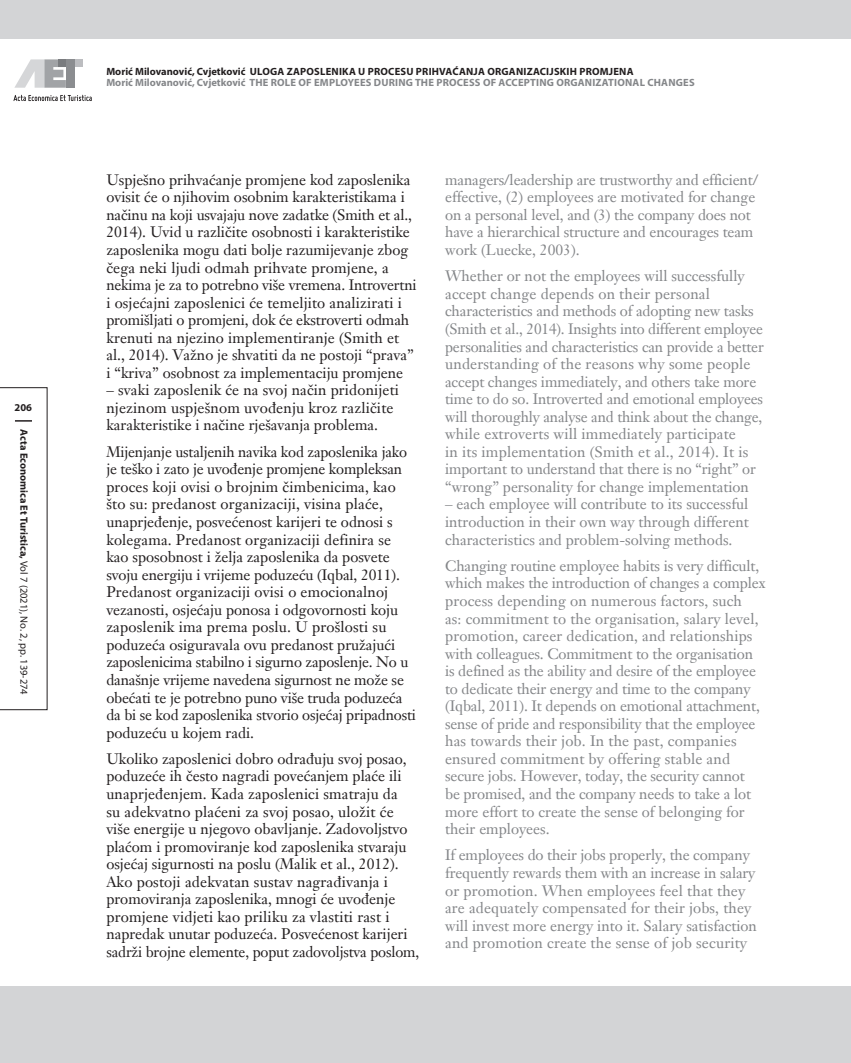
<style>
.page{position:relative;width:851px;height:1063px;background:#fff}
.page>*{position:absolute;margin:0;border:0;box-sizing:border-box;transform-origin:0 0}
.t1{font:15px/17.5px "Janson HR";color:#231f20}
.t2{font:15px/17.5px "Janson HR";letter-spacing:-.01em;color:#848689}
.t3{font:700 10.5px "Myriad Pro";letter-spacing:.02em;color:#848689}
.t4{font:700 10.5px "Myriad Pro";letter-spacing:.02em;color:#231f20}
.t5{font:10.5px "Myriad Pro";color:#231f20}
.s1{font-weight:700}
</style>
<div class="page">
<div style="left:0;top:0;width:850px;height:38px;background:#d3d4d6"></div>
<div style="left:0;top:986px;width:850px;height:77px;background:#d3d4d6"></div>
<svg style="left:0;top:387px;width:47px;height:323px"></svg>
<svg style="left:14px;top:59px;width:52px;height:29px"></svg>
<div style="left:66px;top:59px;width:9px;height:29px;background:#8b8d90"></div>
<div style="left:58px;top:59px;width:8px;height:8px;background:#7a7c7f"></div>
<div style="left:75px;top:59px;width:7px;height:8px;background:#bcbdc0"></div>
<svg style="left:14px;top:95px;width:78px;height:6px"></svg>
<p class="t4" style="left:15px;top:401px;width:19px">206</p>
<p class="t5" style="left:31px;top:429px;width:267px;rotate:90deg"><span class="s1">Acta Economica Et Turistica,</span> Vol 7 (2021), No. 2, pp. 139-274</p>
<p class="t4" style="left:106px;top:64px;width:528px">Morić Milovanović, Cvjetković ULOGA ZAPOSLENIKA U PROCESU PRIHVAĆANJA ORGANIZACIJSKIH PROMJENA</p>
<p class="t3" style="left:106px;top:76px;width:589px">Morić Milovanović, Cvjetković THE ROLE OF EMPLOYEES DURING THE PROCESS OF ACCEPTING ORGANIZATIONAL CHANGES</p>
<p class="t1" style="left:106px;top:171px;width:312px">Uspješno prihvaćanje promjene kod zaposlenika ovisit će o njihovim osobnim karakteristikama i načinu na koji usvajaju nove zadatke (Smith et al., 2014). Uvid u različite osobnosti i karakteristike zaposlenika mogu dati bolje razumijevanje zbog čega neki ljudi odmah prihvate promjene, a nekima je za to potrebno više vremena. Introvertni i osjećajni zaposlenici će temeljito analizirati i promišljati o promjeni, dok će ekstroverti odmah krenuti na njezino implementiranje (Smith et al., 2014). Važno je shvatiti da ne postoji “prava” i “kriva” osobnost za implementaciju promjene</p>
<p class="t1" style="left:106px;top:381px;width:294px">– svaki zaposlenik će na svoj način pridonijeti njezinom uspješnom uvođenju kroz različite karakteristike i načine rješavanja problema.</p>
<p class="t1" style="left:106px;top:443px;width:311px">Mijenjanje ustaljenih navika kod zaposlenika jako je teško i zato je uvođenje promjene kompleksan proces koji ovisi o brojnim čimbenicima, kao što su: predanost organizaciji, visina plaće, unaprjeđenje, posvećenost karijeri te odnosi s kolegama. Predanost organizaciji definira se kao sposobnost i želja zaposlenika da posvete svoju energiju i vrijeme poduzeću (Iqbal, 2011).<br>Predanost organizaciji ovisi o emocionalnoj vezanosti, osjećaju ponosa i odgovornosti koju zaposlenik ima prema poslu. U prošlosti su poduzeća osiguravala ovu predanost pružajući zaposlenicima stabilno i sigurno zaposlenje. No u današnje vrijeme navedena sigurnost ne može se obećati te je potrebno puno više truda poduzeća da bi se kod zaposlenika stvorio osjećaj pripadnosti poduzeću u kojem radi.</p>
<p class="t1" style="left:106px;top:750px;width:314px">Ukoliko zaposlenici dobro odrađuju svoj posao, poduzeće ih često nagradi povećanjem plaće ili unaprjeđenjem. Kada zaposlenici smatraju da<br>su adekvatno plaćeni za svoj posao, uložit će više energije u njegovo obavljanje. Zadovoljstvo plaćom i promoviranje kod zaposlenika stvaraju osjećaj sigurnosti na poslu (Malik et al., 2012).<br>Ako postoji adekvatan sustav nagrađivanja i promoviranja zaposlenika, mnogi će uvođenje promjene vidjeti kao priliku za vlastiti rast i napredak unutar poduzeća. Posvećenost karijeri sadrži brojne elemente, poput zadovoljstva poslom,</p>
<p class="t2" style="left:445px;top:171px;width:314px">managers/leadership are trustworthy and efficient/ effective, (2) employees are motivated for change on a personal level, and (3) the company does not have a hierarchical structure and encourages team work (Luecke, 2003).</p>
<p class="t2" style="left:445px;top:267px;width:320px">Whether or not the employees will successfully accept change depends on their personal characteristics and methods of adopting new tasks (Smith et al., 2014). Insights into different employee personalities and characteristics can provide a better understanding of the reasons why some people accept changes immediately, and others take more time to do so. Introverted and emotional employees will thoroughly analyse and think about the change, while extroverts will immediately participate<br>in its implementation (Smith et al., 2014). It is important to understand that there is no “right” or “wrong” personality for change implementation</p>
<p class="t2" style="left:445px;top:495px;width:305px;text-align:justify">– each employee will contribute to its successful introduction in their own way through different characteristics and problem-solving methods.</p>
<p class="t2" style="left:445px;top:557px;width:321px">Changing routine employee habits is very difficult, which makes the introduction of changes a complex process depending on numerous factors, such<br>as: commitment to the organisation, salary level, promotion, career dedication, and relationships with colleagues. Commitment to the organisation is defined as the ability and desire of the employee to dedicate their energy and time to the company (Iqbal, 2011). It depends on emotional attachment, sense of pride and responsibility that the employee has towards their job. In the past, companies ensured commitment by offering stable and secure jobs. However, today, the security cannot<br>be promised, and the company needs to take a lot more effort to create the sense of belonging for their employees.</p>
<p class="t2" style="left:445px;top:846px;width:313px">If employees do their jobs properly, the company frequently rewards them with an increase in salary or promotion. When employees feel that they are adequately compensated for their jobs, they will invest more energy into it. Salary satisfaction and promotion create the sense of job security</p>
</div>
